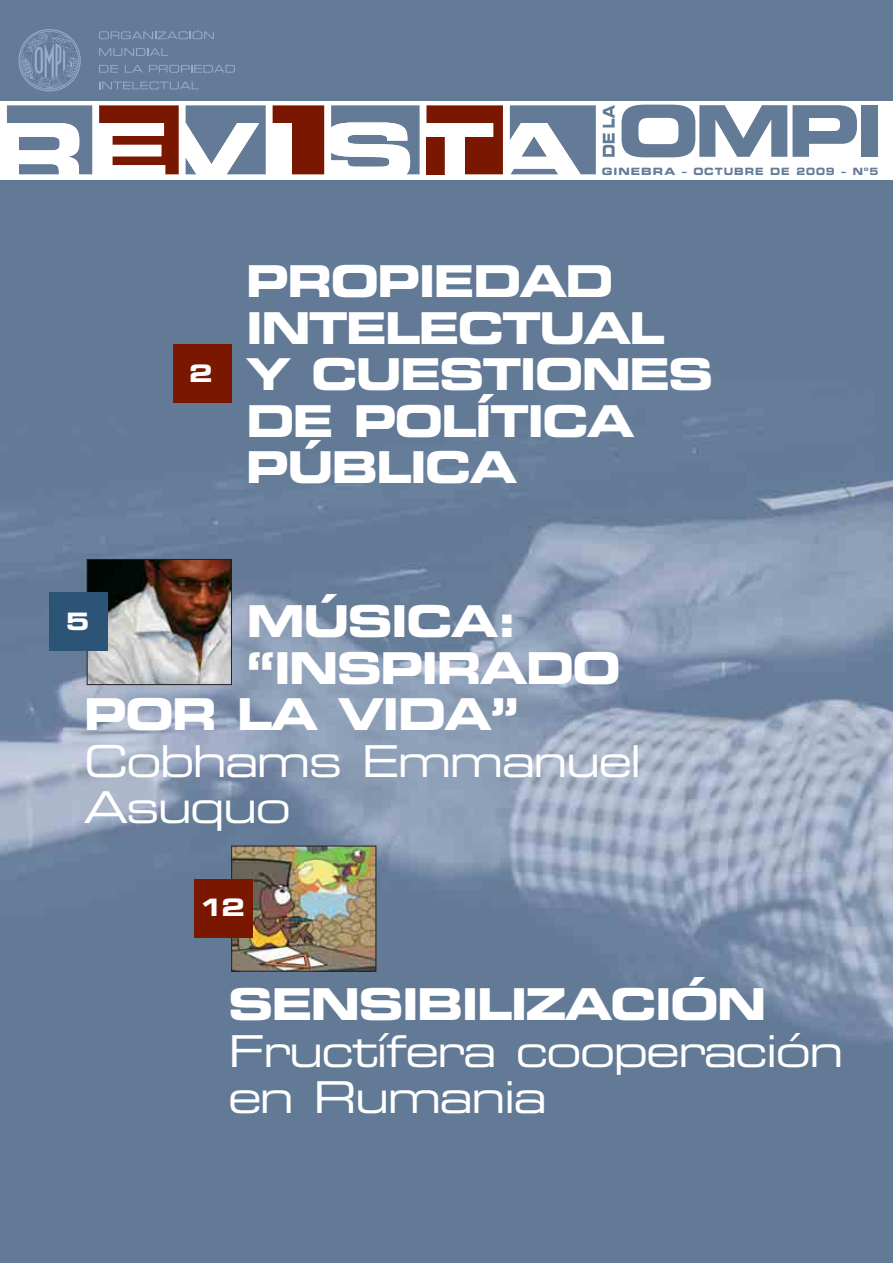
<style>
.page{position:relative;width:893px;height:1263px;background:#fff}
.page>*{position:absolute;margin:0;border:0;box-sizing:border-box;transform-origin:0 0}
.t1{font:43.95px/46.5px "Eurostile LT Std Bold Ex 2";letter-spacing:-.05em;color:#fff}
.t2{font:43.95px/46.5px "Eurostile LT Std Ex 2";letter-spacing:-.05em;color:#fff}
.t3{font:24px "Eurostile LT Std Bold Ex 2";color:#fff}
.t4{font:10.05px "Eurostile LT Std Bold Ex 2";letter-spacing:.1em;color:#647b98}
</style>
<div class="page">
<img style="left:0;top:180px;width:893px;height:1083px">
<div style="left:173px;top:345px;width:58px;height:58px;background:#7a1700"></div>
<img style="left:89px;top:561px;width:141px;height:122px">
<div style="left:87px;top:559px;width:145px;height:126px;border:1px solid #231f20"></div>
<div style="left:50px;top:592px;width:58px;height:59px;background:#2b5477"></div>
<img style="left:233px;top:848px;width:141px;height:121px">
<div style="left:231px;top:846px;width:145px;height:125px;border:1px solid #231f20"></div>
<div style="left:194px;top:879px;width:58px;height:58px;background:#7a1700"></div>
<div style="left:0;top:0;width:893px;height:100px;background:#647b98"></div>
<svg style="left:99px;top:29px;width:115px;height:10px"></svg>
<svg style="left:99px;top:48px;width:69px;height:8px"></svg>
<svg style="left:99px;top:65px;width:19px;height:8px"></svg>
<svg style="left:125px;top:65px;width:18px;height:8px"></svg>
<svg style="left:149px;top:65px;width:86px;height:8px"></svg>
<svg style="left:99px;top:82px;width:100px;height:7px"></svg>
<svg style="left:19px;top:29px;width:62px;height:62px"></svg>
<svg style="left:603px;top:133px;width:12px;height:24px"></svg>
<svg style="left:603px;top:105px;width:12px;height:22px"></svg>
<div style="left:273px;top:105px;width:51px;height:69px;background:#7a1700"></div>
<div style="left:273px;top:123px;width:18px;height:51px;background:#fff"></div>
<svg style="left:186px;top:105px;width:80px;height:69px"></svg>
<svg style="left:331px;top:105px;width:89px;height:69px"></svg>
<svg style="left:426px;top:105px;width:77px;height:69px"></svg>
<svg style="left:510px;top:105px;width:86px;height:69px"></svg>
<svg style="left:7px;top:105px;width:85px;height:69px"></svg>
<svg style="left:99px;top:105px;width:80px;height:69px"></svg>
<svg style="left:621px;top:105px;width:236px;height:52px"></svg>
<div style="left:861px;top:105px;width:16px;height:52px;background:#647b98"></div>
<p class="t4" style="left:602px;top:168px;width:278px">GINEBRA – OCTUBRE DE 2009 – Nº5</p>
<p class="t3" style="left:189px;top:365px;width:25px">2</p>
<p class="t1" style="left:246px;top:265px;width:469px">PROPIEDAD<br>INTELECTUAL<br>Y CUESTIONES<br>DE POLÍTICA<br>PÚBLICA</p>
<p class="t1" style="left:247px;top:605px;width:273px">MÚSICA:</p>
<p class="t1" style="left:247px;top:651px;width:376px">“INSPIRADO</p>
<p class="t1" style="left:84px;top:698px;width:437px">POR LA VIDA”</p>
<p class="t2" style="left:84px;top:741px;width:560px">Cobhams Emmanuel<br>Asuquo</p>
<p class="t3" style="left:66px;top:613px;width:25px">5</p>
<p class="t3" style="left:199px;top:899px;width:48px">12</p>
<p class="t1" style="left:228px;top:988px;width:540px">SENSIBILIZACIÓN</p>
<p class="t2" style="left:228px;top:1031px;width:617px">Fructífera cooperación en Rumania</p>
</div>
